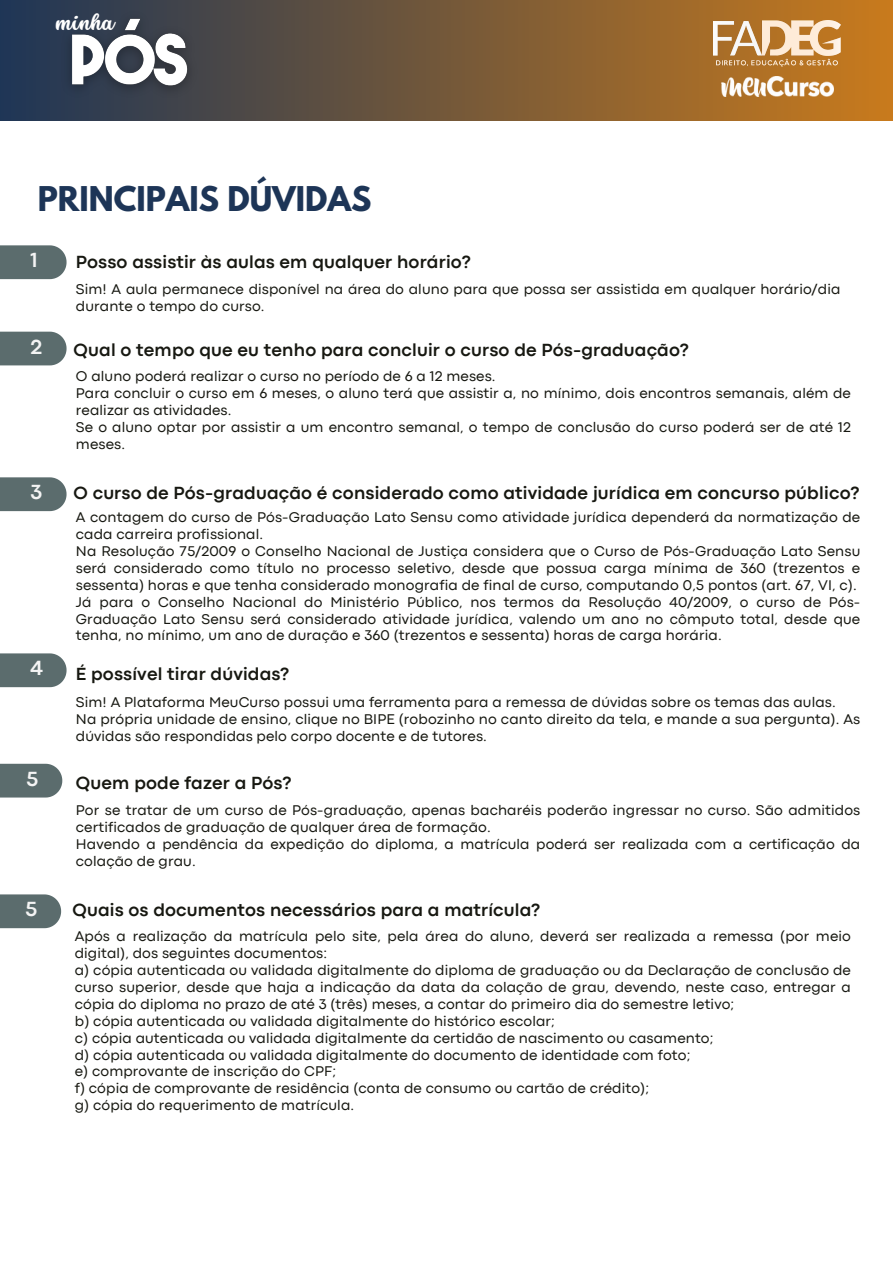
<style>
.page{position:relative;width:893px;height:1264px;background:#fff}
.page>*{position:absolute;margin:0;border:0;box-sizing:border-box;transform-origin:0 0}
.t1{font:700 30.15px "League Spartan";color:#1d3557}
.t2{font:21.9px "Stars Love";color:#fff}
.t3{font:700 21.3px "Codec Pro";color:#f4f4f4}
.t4{font:700 18.3px "Codec Pro";letter-spacing:.01em;color:#171811}
.t5{font:14.7px/16.8px "Codec Pro";letter-spacing:.01em;color:#171811}
</style>
<div class="page">
<div style="left:0;top:0;width:892px;height:120px;background:linear-gradient(to right,#1f3656,#c97b1d)"></div>
<img style="left:713px;top:20px;width:127px;height:46px">
<img style="left:721px;top:77px;width:112px;height:19px">
<img style="left:56px;top:5px;width:148px;height:99px">
<svg style="left:0;top:245px;width:67px;height:34px;background:#667677"></svg>
<svg style="left:0;top:331px;width:67px;height:34px;background:#677778"></svg>
<svg style="left:0;top:477px;width:67px;height:34px;background:#667677"></svg>
<svg style="left:0;top:653px;width:67px;height:34px;background:#667677"></svg>
<svg style="left:0;top:763px;width:62px;height:34px;background:#667677"></svg>
<svg style="left:0;top:894px;width:61px;height:34px;background:#667576"></svg>
<p class="t2" style="left:56px;top:10px;width:60px">minha</p>
<p class="t1" style="left:38px;top:184px;width:335px">PRINCIPAIS DÚVIDAS</p>
<p class="t3" style="left:30px;top:253px;width:9px">1</p>
<p class="t4" style="left:76px;top:255px;width:396px">Posso assistir às aulas em qualquer horário?</p>
<p class="t5" style="left:76px;top:282px;width:766px">Sim! A aula permanece disponível na área do aluno para que possa ser assistida em qualquer horário/dia durante o tempo do curso.</p>
<p class="t3" style="left:30px;top:339px;width:13px">2</p>
<p class="t4" style="left:74px;top:343px;width:616px">Qual o tempo que eu tenho para concluir o curso de Pós-graduação?</p>
<p class="t5" style="left:76px;top:369px;width:421px">O aluno poderá realizar o curso no período de 6 a 12 meses.</p>
<p class="t5" style="left:76px;top:385px;width:776px">Para concluir o curso em 6 meses, o aluno terá que assistir a, no mínimo, dois encontros semanais, além de realizar as atividades.</p>
<p class="t5" style="left:76px;top:419px;width:776px">Se o aluno optar por assistir a um encontro semanal, o tempo de conclusão do curso poderá ser de até 12 meses.</p>
<p class="t3" style="left:30px;top:484px;width:13px">3</p>
<p class="t4" style="left:74px;top:486px;width:787px">O curso de Pós-graduação é considerado como atividade jurídica em concurso público?</p>
<p class="t5" style="left:76px;top:510px;width:785px">A contagem do curso de Pós-Graduação Lato Sensu como atividade jurídica dependerá da normatização de cada carreira profissional.</p>
<p class="t5" style="left:76px;top:544px;width:785px;text-align:justify">Na Resolução 75/2009 o Conselho Nacional de Justiça considera que o Curso de Pós-Graduação Lato Sensu será considerado como título no processo seletivo, desde que possua carga mínima de 360 (trezentos e sessenta) horas e que tenha considerado monografia de final de curso, computando 0,5 pontos (art. 67, VI, c).</p>
<p class="t5" style="left:76px;top:594px;width:785px;text-align:justify">Já para o Conselho Nacional do Ministério Público, nos termos da Resolução 40/2009, o curso de Pós-Graduação Lato Sensu será considerado atividade jurídica, valendo um ano no cômputo total, desde que tenha, no mínimo, um ano de duração e 360 (trezentos e sessenta) horas de carga horária.</p>
<p class="t3" style="left:30px;top:660px;width:14px">4</p>
<p class="t4" style="left:76px;top:668px;width:215px">É possível tirar dúvidas?</p>
<p class="t5" style="left:76px;top:695px;width:761px">Sim! A Plataforma MeuCurso possui uma ferramenta para a remessa de dúvidas sobre os temas das aulas.</p>
<p class="t5" style="left:76px;top:712px;width:785px">Na própria unidade de ensino, clique no BIPE (robozinho no canto direito da tela, e mande a sua pergunta). As dúvidas são respondidas pelo corpo docente e de tutores.</p>
<p class="t3" style="left:26px;top:771px;width:14px">5</p>
<p class="t4" style="left:76px;top:776px;width:217px">Quem pode fazer a Pós?</p>
<p class="t5" style="left:76px;top:803px;width:785px">Por se tratar de um curso de Pós-graduação, apenas bacharéis poderão ingressar no curso. São admitidos certificados de graduação de qualquer área de formação.</p>
<p class="t5" style="left:76px;top:837px;width:785px">Havendo a pendência da expedição do diploma, a matrícula poderá ser realizada com a certificação da colação de grau.</p>
<p class="t3" style="left:25px;top:901px;width:14px">5</p>
<p class="t5" style="left:75px;top:929px;width:777px">Após a realização da matrícula pelo site, pela área do aluno, deverá ser realizada a remessa (por meio digital), dos seguintes documentos:</p>
<p class="t5" style="left:75px;top:962px;width:777px;text-align:justify">a) cópia autenticada ou validada digitalmente do diploma de graduação ou da Declaração de conclusão de curso superior, desde que haja a indicação da data da colação de grau, devendo, neste caso, entregar a cópia do diploma no prazo de até 3 (três) meses, a contar do primeiro dia do semestre letivo;</p>
<p class="t5" style="left:75px;top:1013px;width:481px">b) cópia autenticada ou validada digitalmente do histórico escolar;</p>
<p class="t5" style="left:75px;top:1030px;width:640px">c) cópia autenticada ou validada digitalmente da certidão de nascimento ou casamento;</p>
<p class="t5" style="left:75px;top:1047px;width:617px">d) cópia autenticada ou validada digitalmente do documento de identidade com foto;</p>
<p class="t5" style="left:75px;top:1064px;width:263px">e) comprovante de inscrição do CPF;</p>
<p class="t5" style="left:75px;top:1081px;width:575px">f) cópia de comprovante de residência (conta de consumo ou cartão de crédito);</p>
<p class="t5" style="left:75px;top:1097px;width:281px">g) cópia do requerimento de matrícula.</p>
<p class="t4" style="left:72px;top:903px;width:469px">Quais os documentos necessários para a matrícula?</p>
</div>
